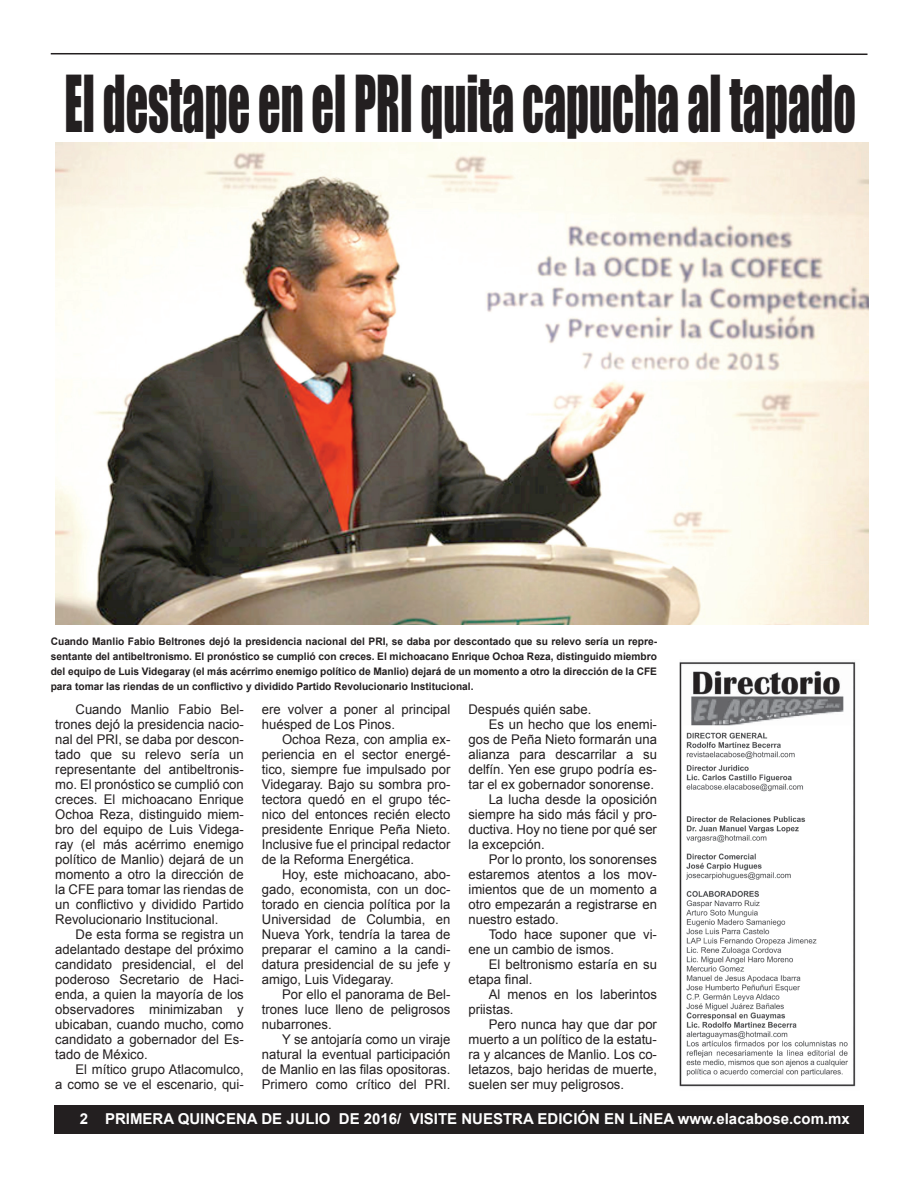
<style>
.page{position:relative;width:918px;height:1188px;background:#fff}
.page>*{position:absolute;margin:0;border:0;box-sizing:border-box;transform-origin:0 0}
.t1{font:72px "Impact";color:#231f20;scale:.61 1}
.t2{font:700 15px "Arial";color:#fff}
.t3{font:13.35px/15px "Arial";color:#231f20;text-align:justify}
.t4{font:700 10.35px/15px "Arial";color:#231f20;text-align:justify}
</style>
<div class="page">
<div style="left:54px;top:1106px;width:810px;height:28px;background:#231f20"></div>
<svg style="left:50px;top:53px;width:818px;height:2px;background:#595657"></svg>
<img style="left:679px;top:661px;width:177px;height:426px">
<img style="left:55px;top:143px;width:814px;height:481px">
<h1 class="t1" style="left:65px;top:48px;width:1299px">El destape en el PRI quita capucha al tapado</h1>
<p class="t4" style="left:51px;top:634px;width:608px">Cuando Manlio Fabio Beltrones dejó la presidencia nacional del PRI, se daba por descontado que su relevo sería un repre&shy;sentante del antibeltronismo. El pronóstico se cumplió con creces. El michoacano Enrique Ochoa Reza, distinguido miembro del equipo de Luis Videgaray (el más acérrimo enemigo político de Manlio) dejará de un momento a otro la dirección de la CFE para tomar las riendas de un conflictivo y dividido Partido Revolucionario Institucional.</p>
<p class="t3" style="left:55px;top:702px;width:190px;text-indent:20px">Cuando Manlio Fabio Bel&shy;trones dejó la presidencia nacio&shy;nal del PRI, se daba por descon&shy;tado que su relevo sería un representante del antibeltronis&shy;mo. El pronóstico se cumplió con creces. El michoacano Enrique Ochoa Reza, distinguido miem&shy;bro del equipo de Luis Videga&shy;ray (el más acérrimo enemigo político de Manlio) dejará de un momento a otro la dirección de la CFE para tomar las riendas de un conflictivo y dividido Partido Revolucionario Institucional.</p>
<p class="t3" style="left:55px;top:927px;width:190px;text-indent:20px">De esta forma se registra un adelantado destape del próximo candidato presidencial, el del poderoso Secretario de Haci&shy;enda, a quien la mayoría de los observadores minimizaban y ubicaban, cuando mucho, como candidato a gobernador del Es&shy;tado de México.</p>
<p class="t3" style="left:55px;top:1062px;width:190px;text-align:right">El mítico grupo Atlacomulco,<br>a como se ve el escenario, qui-</p>
<p class="t3" style="left:262px;top:702px;width:190px">ere volver a poner al principal huésped de Los Pinos.</p>
<p class="t3" style="left:262px;top:732px;width:190px;text-indent:20px">Ochoa Reza, con amplia ex&shy;periencia en el sector energé&shy;tico, siempre fue impulsado por Videgaray. Bajo su sombra pro&shy;tectora quedó en el grupo téc&shy;nico del entonces recién electo presidente Enrique Peña Nieto.<br>Inclusive fue el principal redactor de la Reforma Energética.</p>
<p class="t3" style="left:262px;top:867px;width:190px;text-indent:20px">Hoy, este michoacano, abo&shy;gado, economista, con un doc&shy;torado en ciencia política por la Universidad de Columbia, en Nueva York, tendría la tarea de preparar el camino a la candi&shy;datura presidencial de su jefe y amigo, Luis Videgaray.</p>
<p class="t3" style="left:262px;top:987px;width:190px;text-indent:20px">Por ello el panorama de Bel&shy;trones luce lleno de peligrosos nubarrones.</p>
<p class="t3" style="left:262px;top:1032px;width:190px;text-indent:20px">Y se antojaría como un viraje natural la eventual participación de Manlio en las filas opositoras.<br>Primero como crítico del PRI.</p>
<p class="t3" style="left:468px;top:702px;width:125px">Después quién sabe.</p>
<p class="t3" style="left:489px;top:717px;width:170px">Es un hecho que los enemi-</p>
<p class="t3" style="left:468px;top:732px;width:190px">gos de Peña Nieto formarán una</p>
<p class="t3" style="left:468px;top:747px;width:190px">alianza para descarrilar a su</p>
<p class="t3" style="left:468px;top:762px;width:190px">delfín. Yen ese grupo podría es-</p>
<p class="t3" style="left:468px;top:777px;width:187px">tar el ex gobernador sonorense.</p>
<p class="t3" style="left:489px;top:792px;width:170px">La lucha desde la oposición</p>
<p class="t3" style="left:468px;top:807px;width:190px">siempre ha sido más fácil y pro-</p>
<p class="t3" style="left:468px;top:822px;width:190px">ductiva. Hoy no tiene por qué ser</p>
<p class="t3" style="left:468px;top:837px;width:78px">la excepción.</p>
<p class="t3" style="left:489px;top:852px;width:170px">Por lo pronto, los sonorenses</p>
<p class="t3" style="left:468px;top:867px;width:190px">estaremos atentos a los mov-</p>
<p class="t3" style="left:468px;top:882px;width:190px">imientos que de un momento a</p>
<p class="t3" style="left:468px;top:897px;width:190px">otro empezarán a registrarse en</p>
<p class="t3" style="left:468px;top:912px;width:92px">nuestro estado.</p>
<p class="t3" style="left:489px;top:927px;width:170px">Todo hace suponer que vi-</p>
<p class="t3" style="left:468px;top:942px;width:147px">ene un cambio de ismos.</p>
<p class="t3" style="left:489px;top:957px;width:170px">El beltronismo estaría en su</p>
<p class="t3" style="left:468px;top:972px;width:66px">etapa final.</p>
<p class="t3" style="left:489px;top:986px;width:170px">Al menos en los laberintos</p>
<p class="t3" style="left:468px;top:1001px;width:47px">priistas.</p>
<p class="t3" style="left:489px;top:1016px;width:170px">Pero nunca hay que dar por</p>
<p class="t3" style="left:468px;top:1031px;width:190px">muerto a un político de la estatu-</p>
<p class="t3" style="left:468px;top:1046px;width:190px">ra y alcances de Manlio. Los co-</p>
<p class="t3" style="left:468px;top:1061px;width:190px">letazos, bajo heridas de muerte,</p>
<p class="t3" style="left:468px;top:1076px;width:157px">suelen ser muy peligrosos.</p>
<p class="t2" style="left:80px;top:1111px;width:771px">2 PRIMERA QUINCENA DE JULIO DE 2016/ VISITE NUESTRA EDICIÓN EN LíNEA www.elacabose.com.mx</p>
</div>
